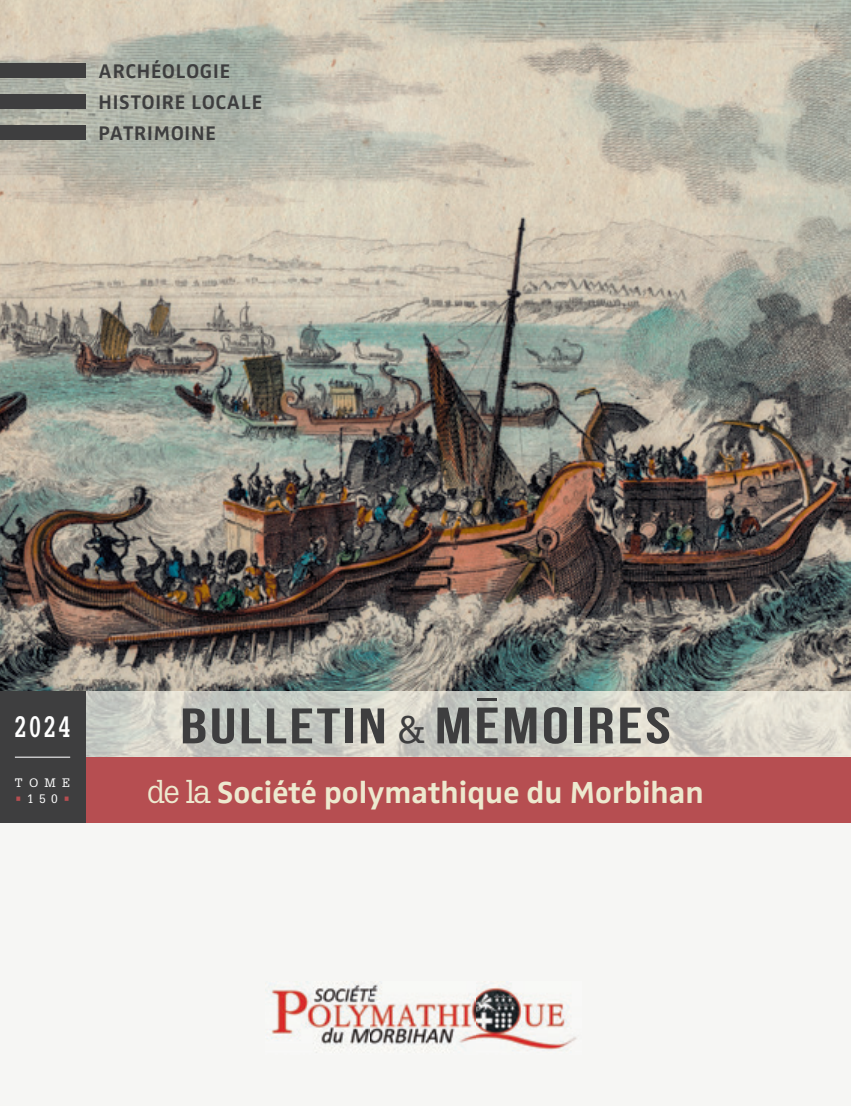
<style>
.page{position:relative;width:851px;height:1106px;background:#fff}
.page>*{position:absolute;margin:0;border:0;box-sizing:border-box;transform-origin:0 0}
.t1{font:49.8px "Bebas Neue";letter-spacing:.04em;color:#3e3e3f;scale:1.33 1}
.t2{font:31.5px "Zwo w 6";color:#ede9cf}
.t3{font:700 28.8px "Glypha";color:#fff;scale:.71 1}
.t4{font:20.4px/31px "Zwo w 6";letter-spacing:.04em;color:#3e3e3f}
.t5{font:12px "Glypha";letter-spacing:.515em;color:#fff}
.s1{font-family:"Glypha";font-size:37.5px}
.s2{font-size:51.15px}
.s3{color:#b64e51}
.s4{font-family:"Glypha";font-size:32.25px}
</style>
<div class="page">
<div style="left:0;top:0;width:850px;height:1106px;background:#f6f6f4"></div>
<img style="left:0;top:0;width:850px;height:691px">
<img style="left:85px;top:691px;width:765px;height:66px">
<div style="left:0;top:757px;width:850px;height:66px;background:#b64e51"></div>
<img style="left:270px;top:981px;width:307px;height:72px">
<hr style="left:477px;top:698px;width:20px;height:3px;background:#3e3e3f">
<div style="left:0;top:691px;width:85px;height:132px;background:#3e3e3f"></div>
<hr style="left:15px;top:756px;width:55px;height:1px;background:#fff">
<div style="left:0;top:64px;width:85px;height:14px;background:#3e3e3f"></div>
<div style="left:0;top:94px;width:85px;height:14px;background:#3e3e3f"></div>
<div style="left:0;top:125px;width:85px;height:14px;background:#3e3e3f"></div>
<p class="t4" style="left:98px;top:56px;width:165px">ARCHÉOLOGIE<br>HISTOIRE LOCALE<br>PATRIMOINE</p>
<h3 class="t3" style="left:15px;top:708px;width:79px">2024</h3>
<h1 class="t1" style="left:180px;top:699px;width:370px">BULLETIN <span class="s1">&amp;</span> <span class="s2">MEMOIRES</span></h1>
<p class="t5" style="left:15px;top:775px;width:57px">TOME</p>
<p class="t5" style="left:15px;top:791px;width:57px"><span class="s3">•</span>150<span class="s3">•</span></p>
<h2 class="t2" style="left:147px;top:774px;width:558px"><span class="s4">de la</span> Société polymathique du Morbihan</h2>
</div>
